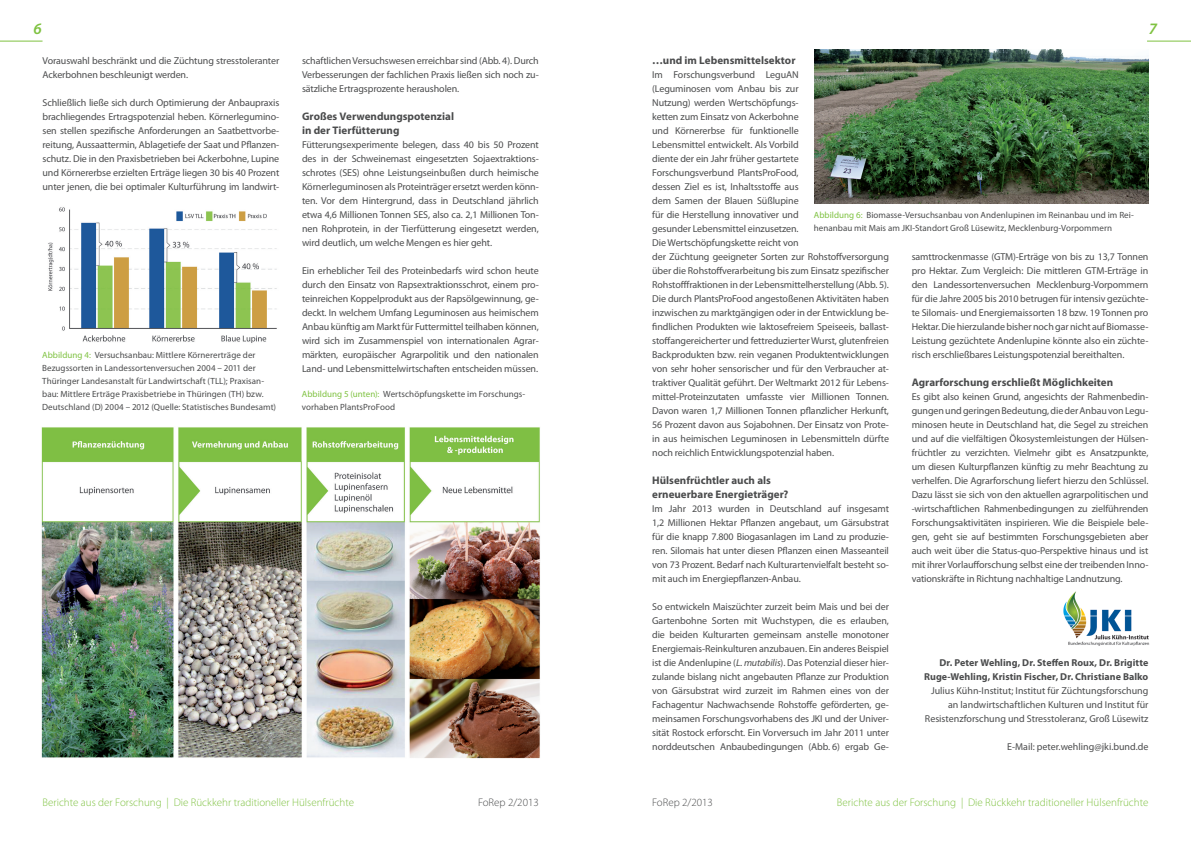
<style>
.page{position:relative;width:1191px;height:842px;background:#fff}
.page>*{position:absolute;margin:0;border:0;box-sizing:border-box;transform-origin:0 0}
.t1{font:italic 600 16px "Myriad Pro";color:#7fc241}
.t2{font:700 11px/14px "Myriad Pro";color:#4b4c4d}
.t3{font:300 11px "Myriad Pro";color:#7fc241}
.t4{font:300 11px "Myriad Pro";color:#4b4c4d}
.t5{font:10px/14px "Myriad Pro";letter-spacing:-.01em;color:#4b4c4d;text-align:justify}
.t6{font:700 10px/14px "Myriad Pro";letter-spacing:.005em;color:#4b4c4d;text-align:right}
.t7{font:9px/13px "Myriad Pro";letter-spacing:.005em;color:#4b4c4d}
.s1{color:#7fc241}
.s2{font-style:italic}
</style>
<div class="page">
<hr style="left:0;top:41px;width:43px;height:1px;background:#7fc241">
<hr style="left:1147px;top:41px;width:44px;height:1px;background:#7fc241">
<img style="left:41px;top:427px;width:499px;height:332px">
<img style="left:814px;top:50px;width:334px;height:153px">
<img style="left:1063px;top:591px;width:87px;height:55px">
<img style="left:47px;top:207px;width:230px;height:136px">
<h1 class="t1" style="left:34px;top:18px;width:10px">6</h1>
<h1 class="t1" style="left:1149px;top:18px;width:10px">7</h1>
<p class="t5" style="left:43px;top:53px;width:238px">Vorauswahl beschränkt und die Züchtung stresstoleranter<br>Ackerbohnen beschleunigt werden.</p>
<p class="t5" style="left:43px;top:95px;width:238px">Schließlich ließe sich durch Optimierung der Anbaupraxis brachliegendes Ertragspotenzial heben. Körnerlegumino&shy;sen stellen spezifische Anforderungen an Saatbettvorbe&shy;reitung, Aussaattermin, Ablagetiefe der Saat und Pflanzen&shy;schutz. Die in den Praxisbetrieben bei Ackerbohne, Lupine und Körnererbse erzielten Erträge liegen 30 bis 40 Prozent unter jenen, die bei optimaler Kulturführung im landwirt-</p>
<p class="t7" style="left:42px;top:348px;width:235px"><span class="s1">Abbildung 4:</span> Versuchsanbau: Mittlere Körnererträge der Bezugssorten in Landessortenversuchen 2004 – 2011 der Thüringer Landesanstalt für Landwirtschaft (TLL); Praxisan&shy;bau: Mittlere Erträge Praxisbetriebe in Thüringen (TH) bzw.<br>Deutschland (D) 2004 – 2012 (Quelle: Statistisches Bundesamt)</p>
<p class="t5" style="left:302px;top:53px;width:238px">schaftlichen Versuchswesen erreichbar sind (Abb. 4). Durch Verbesserungen der fachlichen Praxis ließen sich noch zu&shy;sätzliche Ertragsprozente herausholen.</p>
<p class="t2" style="left:302px;top:109px;width:153px">Großes Verwendungspotenzial in der Tierfütterung</p>
<p class="t5" style="left:302px;top:137px;width:238px">Fütterungsexperimente belegen, dass 40 bis 50 Prozent des in der Schweinemast eingesetzten Sojaextraktions&shy;schrotes (SES) ohne Leistungseinbußen durch heimische Körnerleguminosen als Proteinträger ersetzt werden könn&shy;ten. Vor dem Hintergrund, dass in Deutschland jährlich etwa 4,6 Millionen Tonnen SES, also ca. 2,1 Millionen Ton&shy;nen Rohprotein, in der Tierfütterung eingesetzt werden, wird deutlich, um welche Mengen es hier geht.</p>
<p class="t5" style="left:302px;top:263px;width:238px">Ein erheblicher Teil des Proteinbedarfs wird schon heute durch den Einsatz von Rapsextraktionsschrot, einem pro&shy;teinreichen Koppelprodukt aus der Rapsölgewinnung, ge&shy;deckt. In welchem Umfang Leguminosen aus heimischem Anbau künftig am Markt für Futtermittel teilhaben können, wird sich im Zusammenspiel von internationalen Agrar&shy;märkten, europäischer Agrarpolitik und den nationalen Land- und Lebensmittelwirtschaften entscheiden müssen.</p>
<p class="t7" style="left:302px;top:387px;width:225px"><span class="s1">Abbildung 5 (unten):</span> Wertschöpfungskette im Forschungs&shy;vorhaben PlantsProFood</p>
<p class="t2" style="left:652px;top:53px;width:145px">…und im Lebensmittelsektor</p>
<p class="t5" style="left:652px;top:67px;width:238px;text-align:left">Im Forschungsverbund LeguAN<br>(Leguminosen vom Anbau bis zur<br>Nutzung) werden Wertschöpfungs-<br>ketten zum Einsatz von Ackerbohne<br>und Körnererbse für funktionelle<br>Lebensmittel entwickelt. Als Vorbild<br>diente der ein Jahr früher gestartete<br>Forschungsverbund PlantsProFood,<br>dessen Ziel es ist, Inhaltsstoffe aus<br>dem Samen der Blauen Süßlupine<br>für die Herstellung innovativer und<br>gesunder Lebensmittel einzusetzen.<br>Die Wertschöpfungskette reicht von<br>der Züchtung geeigneter Sorten zur Rohstoffversorgung über die Rohstoffverarbeitung bis zum Einsatz spezifischer Rohstofffraktionen in der Lebensmittelherstellung (Abb. 5).<br>Die durch PlantsProFood angestoßenen Aktivitäten haben inzwischen zu marktgängigen oder in der Entwicklung be&shy;findlichen Produkten wie laktosefreiem Speiseeis, ballast&shy;stoffangereicherter und fettreduzierter Wurst, glutenfreien Backprodukten bzw. rein veganen Produktentwicklungen von sehr hoher sensorischer und für den Verbraucher at&shy;traktiver Qualität geführt. Der Weltmarkt 2012 für Lebens&shy;mittel-Proteinzutaten umfasste vier Millionen Tonnen.<br>Davon waren 1,7 Millionen Tonnen pflanzlicher Herkunft, 56 Prozent davon aus Sojabohnen. Der Einsatz von Prote&shy;in aus heimischen Leguminosen in Lebensmitteln dürfte noch reichlich Entwicklungspotenzial haben.</p>
<p class="t2" style="left:652px;top:473px;width:138px">Hülsenfrüchtler auch als erneuerbare Energieträger?</p>
<p class="t5" style="left:652px;top:501px;width:238px">Im Jahr 2013 wurden in Deutschland auf insgesamt 1,2 Millionen Hektar Pflanzen angebaut, um Gärsubstrat für die knapp 7.800 Biogasanlagen im Land zu produzie&shy;ren. Silomais hat unter diesen Pflanzen einen Masseanteil von 73 Prozent. Bedarf nach Kulturartenvielfalt besteht so&shy;mit auch im Energiepflanzen-Anbau.</p>
<p class="t5" style="left:652px;top:599px;width:238px">So entwickeln Maiszüchter zurzeit beim Mais und bei der Gartenbohne Sorten mit Wuchstypen, die es erlauben, die beiden Kulturarten gemeinsam anstelle monotoner Energiemais-Reinkulturen anzubauen. Ein anderes Beispiel ist die Andenlupine (<span class="s2">L. mutabilis</span>). Das Potenzial dieser hier&shy;zulande bislang nicht angebauten Pflanze zur Produktion von Gärsubstrat wird zurzeit im Rahmen eines von der Fachagentur Nachwachsende Rohstoffe geförderten, ge&shy;meinsamen Forschungsvorhabens des JKI und der Univer&shy;sität Rostock erforscht. Ein Vorversuch im Jahr 2011 unter norddeutschen Anbaubedingungen (Abb. 6) ergab Ge-</p>
<p class="t7" style="left:814px;top:208px;width:321px"><span class="s1">Abbildung 6:</span> Biomasse-Versuchsanbau von Andenlupinen im Reinanbau und im Rei&shy;henanbau mit Mais am JKI-Standort Groß Lüsewitz, Mecklenburg-Vorpommern</p>
<p class="t5" style="left:911px;top:249px;width:238px">samttrockenmasse (GTM)-Erträge von bis zu 13,7 Tonnen pro Hektar. Zum Vergleich: Die mittleren GTM-Erträge in den Landessortenversuchen Mecklenburg-Vorpommern für die Jahre 2005 bis 2010 betrugen für intensiv gezüchte&shy;te Silomais- und Energiemaissorten 18 bzw. 19 Tonnen pro Hektar. Die hierzulande bisher noch gar nicht auf Biomasse-Leistung gezüchtete Andenlupine könnte also ein züchte&shy;risch erschließbares Leistungspotenzial bereithalten.</p>
<p class="t2" style="left:911px;top:375px;width:203px">Agrarforschung erschließt Möglichkeiten</p>
<p class="t5" style="left:911px;top:389px;width:238px">Es gibt also keinen Grund, angesichts der Rahmenbedin&shy;gungen und geringen Bedeutung, die der Anbau von Legu&shy;minosen heute in Deutschland hat, die Segel zu streichen und auf die vielfältigen Ökosystemleistungen der Hülsen&shy;früchtler zu verzichten. Vielmehr gibt es Ansatzpunkte, um diesen Kulturpflanzen künftig zu mehr Beachtung zu verhelfen. Die Agrarforschung liefert hierzu den Schlüssel.<br>Dazu lässt sie sich von den aktuellen agrarpolitischen und -wirtschaftlichen Rahmenbedingungen zu zielführenden Forschungsaktivitäten inspirieren. Wie die Beispiele bele&shy;gen, geht sie auf bestimmten Forschungsgebieten aber auch weit über die Status-quo-Perspektive hinaus und ist mit ihrer Vorlaufforschung selbst eine der treibenden Inno&shy;vationskräfte in Richtung nachhaltige Landnutzung.</p>
<p class="t6" style="left:924px;top:655px;width:226px">Dr. Peter Wehling, Dr. Steffen Roux, Dr. Brigitte<br>Ruge-Wehling, Kristin Fischer, Dr. Christiane Balko</p>
<p class="t5" style="left:925px;top:683px;width:225px;text-align:right">Julius Kühn-Institut; Institut für Züchtungsforschung an landwirtschaftlichen Kulturen und Institut für<br>Resistenzforschung und Stresstoleranz, Groß Lüsewitz</p>
<p class="t5" style="left:1007px;top:739px;width:143px">E-Mail: peter.wehling@jki.bund.de</p>
<p class="t3" style="left:43px;top:796px;width:313px">Berichte aus der Forschung | Die Rückkehr traditioneller Hülsenfrüchte</p>
<p class="t4" style="left:478px;top:796px;width:62px">FoRep 2/2013</p>
<p class="t4" style="left:652px;top:796px;width:62px">FoRep 2/2013</p>
<p class="t3" style="left:837px;top:796px;width:313px">Berichte aus der Forschung | Die Rückkehr traditioneller Hülsenfrüchte</p>
</div>
